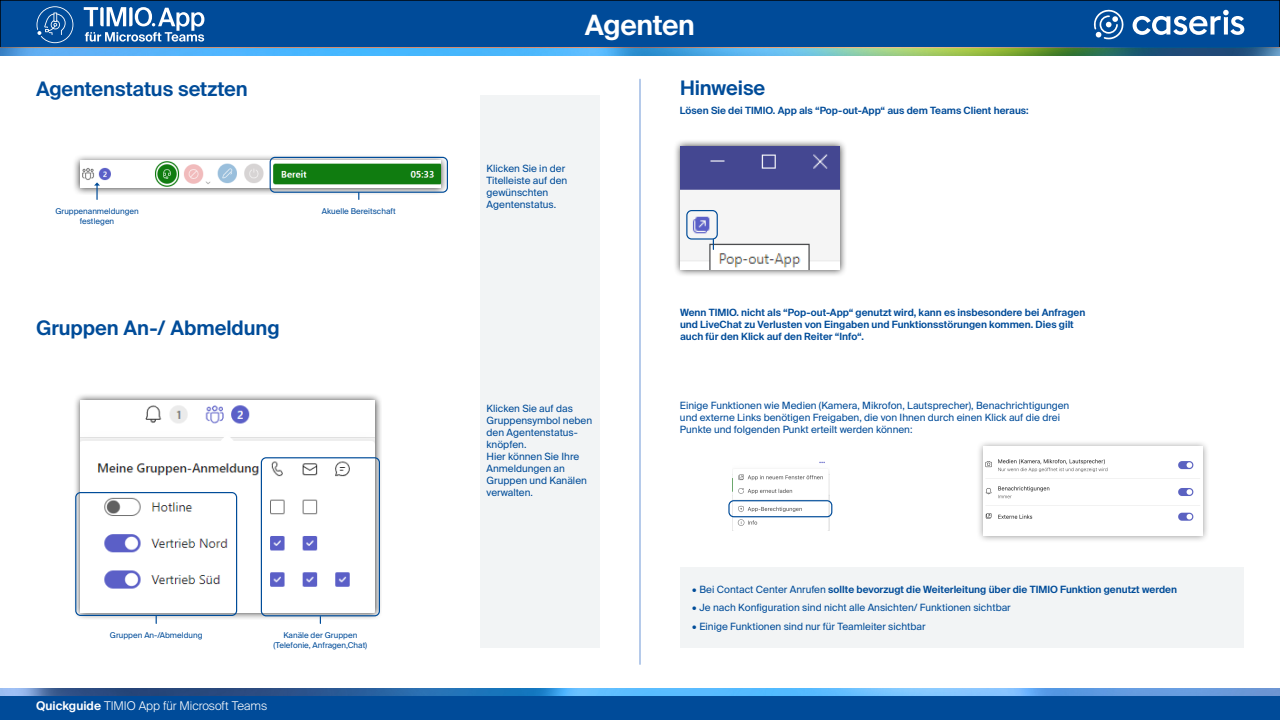
<style>
.page{position:relative;width:1280px;height:720px;background:#fff}
.page>*{position:absolute;margin:0;border:0;box-sizing:border-box;transform-origin:0 0}
.t1{font:600 28px "Suisse Intl";letter-spacing:-.01em;color:#fff}
.t2{font:600 20px "Suisse Intl";letter-spacing:-.005em;color:#004c99}
.t3{font:300 12px "Suisse Intl";letter-spacing:-.005em;color:#fff}
.t4{font:10px/12px "Suisse Intl";color:#004c99}
.t5{font:600 10px/12px "Suisse Intl";color:#004c99}
.t6{font:8px/9.6px "Suisse Intl";color:#004c99;text-align:center}
.s1{font-weight:600}
.s2{font-weight:400}
</style>
<div class="page">
<div style="left:0;top:0;width:1280px;height:48px;background:#004b99"></div>
<div style="left:0;top:0;width:1280px;height:48px;border:1px solid #000"></div>
<img style="left:0;top:48px;width:1280px;height:8px">
<img style="left:0;top:688px;width:1280px;height:8px">
<svg style="left:1133px;top:10px;width:111px;height:25px"></svg>
<svg style="left:1094px;top:9px;width:30px;height:30px"></svg>
<div style="left:0;top:696px;width:1280px;height:24px;background:#004b99"></div>
<svg style="left:84px;top:7px;width:120px;height:35px"></svg>
<svg style="left:37px;top:6px;width:36px;height:37px"></svg>
<div style="left:73px;top:153px;width:375px;height:42px;background:#000;opacity:.75"></div>
<img style="left:80px;top:161px;width:361px;height:27px">
<div style="left:73px;top:393px;width:309px;height:227px;background:#000;opacity:.75"></div>
<img style="left:80px;top:400px;width:295px;height:212px">
<div style="left:976px;top:439px;width:233px;height:104px;background:#000;opacity:.42"></div>
<img style="left:984px;top:447px;width:218px;height:89px">
<img style="left:733px;top:461px;width:97px;height:70px">
<div style="left:480px;top:96px;width:120px;height:552px;background:#f2f4f5"></div>
<div style="left:680px;top:567px;width:564px;height:81px;background:#f2f4f5"></div>
<hr style="left:639px;top:80px;width:2px;height:584px;background:#b5caea">
<svg style="left:94px;top:182px;width:6px;height:17px"></svg>
<div style="left:75px;top:492px;width:162px;height:124px;border:1px solid #004c99;border-radius:5px"></div>
<div style="left:270px;top:157px;width:178px;height:36px;border:1px solid #004c99;border-radius:5px"></div>
<div style="left:261px;top:457px;width:119px;height:159px;border:1px solid #004c99;border-radius:5px"></div>
<div style="left:673px;top:139px;width:174px;height:138px;background:#000;opacity:.75"></div>
<img style="left:680px;top:146px;width:160px;height:124px">
<div style="left:686px;top:210px;width:32px;height:30px;border:1px solid #004c99;border-radius:5px"></div>
<div style="left:728px;top:500px;width:104px;height:17px;border:1px solid #004c99;border-radius:5px"></div>
<div style="left:725px;top:208px;width:98px;height:34px;background:#f5f5f5;border-radius:5px"></div>
<h2 class="t2" style="left:36px;top:77px;width:213px">Agentenstatus setzten</h2>
<p class="t6" style="left:55px;top:207px;width:85px">Gruppenanmeldungen</p>
<p class="t6" style="left:322px;top:207px;width:75px">Akuelle Bereitschaft</p>
<p class="t6" style="left:80px;top:216px;width:36px">festlegen</p>
<h2 class="t2" style="left:36px;top:317px;width:245px">Gruppen An-/ Abmeldung</h2>
<p class="t6" style="left:110px;top:631px;width:94px">Gruppen An-/Abmeldung</p>
<p class="t6" style="left:274px;top:631px;width:95px">Kanäle der Gruppen (Telefonie, Anfragen,Chat)</p>
<p class="t3" style="left:36px;top:699px;width:233px"><span class="s1">Quickguide</span> TIMIO App für Microsoft Teams</p>
<h1 class="t1" style="left:585px;top:9px;width:112px">Agenten</h1>
<h2 class="t2" style="left:680px;top:77px;width:87px">Hinweise</h2>
<p class="t4" style="left:487px;top:162px;width:82px">Klicken Sie in der<br>Titelleiste auf den gewünschten<br>Agentenstatus.</p>
<p class="t4" style="left:487px;top:402px;width:107px">Klicken Sie auf das<br>Gruppensymbol neben den Agentenstatus&shy;knöpfen.<br>Hier können Sie Ihre<br>Anmeldungen an<br>Gruppen und Kanälen verwalten.</p>
<p class="t5" style="left:680px;top:105px;width:350px">Lösen Sie dei TIMIO. App als “Pop-out-App“ aus dem Teams Client heraus:</p>
<p class="t5" style="left:680px;top:306px;width:407px">Wenn TIMIO. nicht als “Pop-out-App“ genutzt wird, kann es insbesondere bei Anfragen und LiveChat zu Verlusten von Eingaben und Funktionsstörungen kommen. Dies gilt auch für den Klick auf den Reiter “Info“.</p>
<p class="t4" style="left:680px;top:399px;width:391px">Einige Funktionen wie Medien (Kamera, Mikrofon, Lautsprecher), Benachrichtigungen und externe Links benötigen Freigaben, die von Ihnen durch einen Klick auf die drei<br>Punkte und folgenden Punkt erteilt werden können:</p>
<p class="t5" style="left:692px;top:584px;width:486px"><span class="s2">• Bei Contact Center Anrufen</span> sollte bevorzugt die Weiterleitung über die TIMIO Funktion genutzt werden</p>
<p class="t4" style="left:692px;top:602px;width:320px">• Je nach Konfiguration sind nicht alle Ansichten/ Funktionen sichtbar</p>
<p class="t4" style="left:692px;top:620px;width:235px">• Einige Funktionen sind nur für Teamleiter sichtbar</p>
</div>
